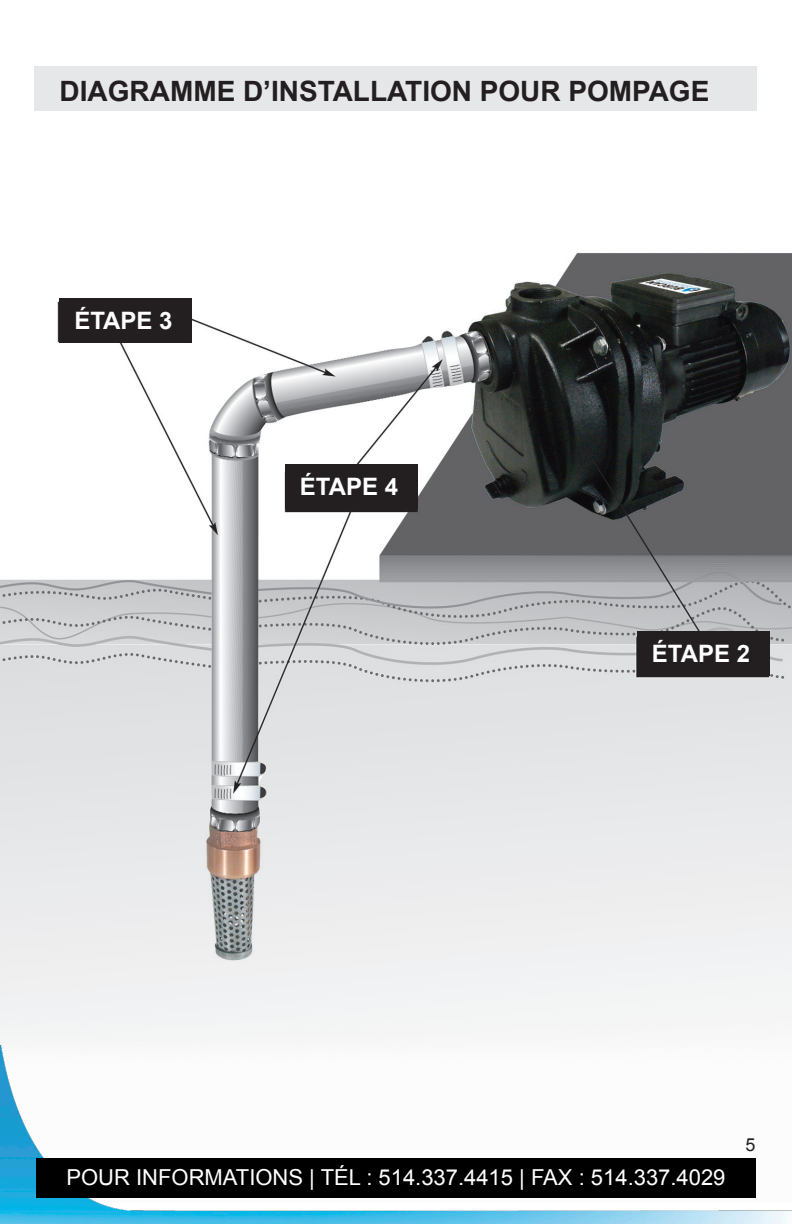
<style>
.page{position:relative;width:792px;height:1224px;background:#fff}
.page>*{position:absolute;margin:0;border:0;box-sizing:border-box;transform-origin:0 0}
.t1{font:700 28px "Arial";color:#231f20}
.t2{font:700 24px "Arial";color:#fff}
.t3{font:22px "Arial";color:#fff}
.t4{font:18px "Arial";color:#231f20}
</style>
<div class="page">
<img style="left:0;top:1202px;width:792px;height:22px">
<img style="left:0;top:253px;width:792px;height:949px">
<div style="left:36px;top:1159px;width:720px;height:39px;background:#000"></div>
<div style="left:34px;top:67px;width:724px;height:44px;background:#e6e7e9"></div>
<div style="left:60px;top:298px;width:132px;height:45px;background:#231f20"></div>
<div style="left:285px;top:464px;width:133px;height:45px;background:#231f20"></div>
<div style="left:637px;top:631px;width:133px;height:45px;background:#231f20"></div>
<p class="t1" style="left:60px;top:72px;width:651px">DIAGRAMME D’INSTALLATION POUR POMPAGE</p>
<p class="t2" style="left:74px;top:305px;width:100px">ÉTAPE 3</p>
<p class="t2" style="left:300px;top:471px;width:100px">ÉTAPE 4</p>
<p class="t2" style="left:652px;top:638px;width:100px">ÉTAPE 2</p>
<p class="t4" style="left:746px;top:1133px;width:12px">5</p>
<p class="t3" style="left:66px;top:1163px;width:661px">POUR INFORMATIONS | TÉL : 514.337.4415 | FAX : 514.337.4029</p>
</div>
